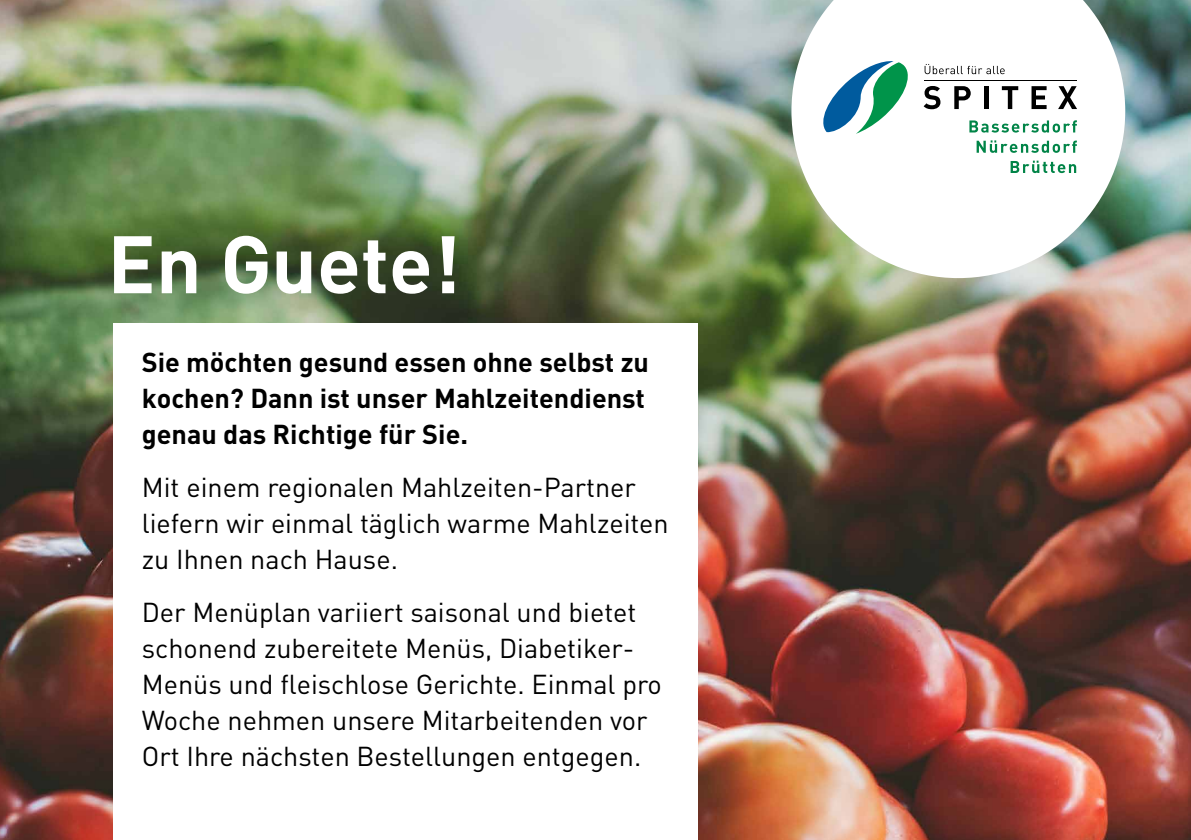
<style>
.page{position:relative;width:1191px;height:840px;background:#fff}
.page>*{position:absolute;margin:0;border:0;box-sizing:border-box;transform-origin:0 0}
.t1{font:700 80px "DIN Pro";color:#fff}
.t2{font:27px/36px "DIN Pro";color:#000}
.t3{font:700 27px/36px "DIN Pro";color:#000}
</style>
<div class="page">
<img style="left:0;top:0;width:1191px;height:839px">
<svg style="left:791px;top:0;width:334px;height:278px"></svg>
<svg style="left:823px;top:61px;width:90px;height:73px"></svg>
<svg style="left:923px;top:86px;width:17px;height:23px"></svg>
<svg style="left:954px;top:86px;width:16px;height:23px"></svg>
<hr style="left:984px;top:86px;width:4px;height:23px;background:#000">
<svg style="left:1001px;top:86px;width:17px;height:23px"></svg>
<svg style="left:1031px;top:86px;width:15px;height:23px"></svg>
<svg style="left:1058px;top:86px;width:19px;height:23px"></svg>
<hr style="left:924px;top:80px;width:153px;height:1px;background:#000">
<svg style="left:924px;top:64px;width:80px;height:10px"></svg>
<svg style="left:969px;top:120px;width:107px;height:12px"></svg>
<svg style="left:976px;top:140px;width:100px;height:13px"></svg>
<svg style="left:1010px;top:160px;width:66px;height:13px"></svg>
<div style="left:113px;top:323px;width:584px;height:516px;background:#fff"></div>
<h1 class="t1" style="left:107px;top:210px;width:354px">En Guete!</h1>
<p class="t3" style="left:142px;top:343px;width:509px">Sie möchten gesund essen ohne selbst zu kochen? Dann ist unser Mahlzeitendienst genau das Richtige für Sie.</p>
<p class="t2" style="left:142px;top:468px;width:528px">Mit einem regionalen Mahlzeiten-Partner liefern wir einmal täglich warme Mahlzeiten zu Ihnen nach Hause.</p>
<p class="t2" style="left:142px;top:593px;width:521px">Der Menüplan variiert saisonal und bietet schonend zubereitete Menüs, Diabetiker-Menüs und fleischlose Gerichte. Einmal pro Woche nehmen unsere Mitarbeitenden vor Ort Ihre nächsten Bestellungen entgegen.</p>
</div>
